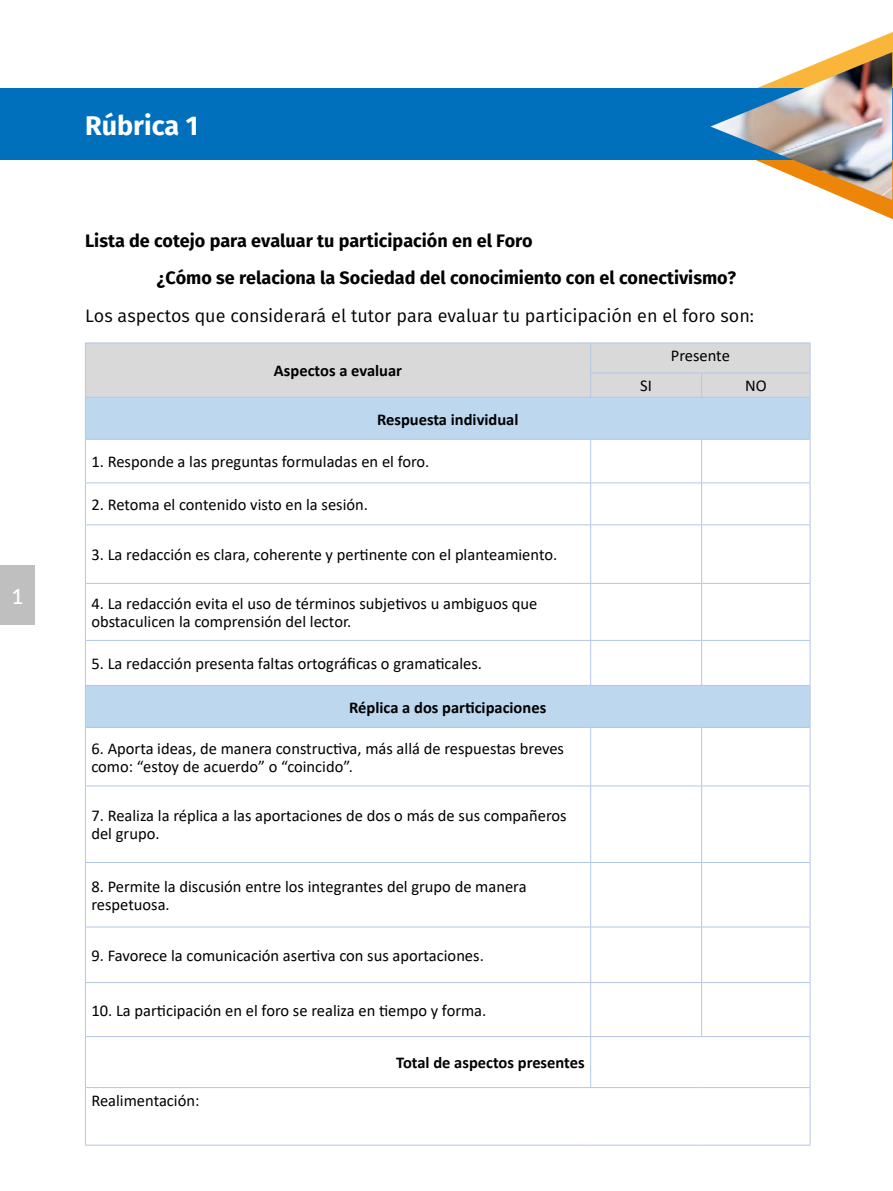
<style>
.page{position:relative;width:893px;height:1191px;background:#fff}
.page>*{position:absolute;margin:0;border:0;box-sizing:border-box;transform-origin:0 0}
.t1{font:700 27px "Fira Sans";color:#fff}
.t2{font:500 21px "Lato";color:#fff}
.t3{font:700 18px/37.5px "Fira Sans";color:#000}
.t4{font:18px "Fira Sans";color:#000}
.t5{font:16.5px/18.1px "Calibri";color:#000}
.t6{font:700 16.5px "Calibri";color:#000}
</style>
<div class="page">
<div style="left:0;top:566px;width:35px;height:59px;background:#c0bfbf"></div>
<svg style="left:844px;top:32px;width:49px;height:187px"></svg>
<div style="left:0;top:88px;width:893px;height:71px;background:#0070bd"></div>
<img style="left:710px;top:52px;width:182px;height:148px">
<svg style="left:86px;top:398px;width:724px;height:329px"></svg>
<hr style="left:85px;top:342px;width:506px;height:1px;background:#b4c6e7">
<hr style="left:591px;top:342px;width:111px;height:1px;background:#b4c6e7">
<hr style="left:702px;top:342px;width:108px;height:1px;background:#b4c6e7">
<div style="left:85px;top:343px;width:726px;height:54px;background:#d9d9d9"></div>
<hr style="left:85px;top:397px;width:506px;height:1px;background:#b4c6e7">
<hr style="left:85px;top:398px;width:1px;height:41px;background:#b4c6e7">
<hr style="left:591px;top:397px;width:111px;height:1px;background:#b4c6e7">
<hr style="left:702px;top:397px;width:108px;height:1px;background:#b4c6e7">
<hr style="left:810px;top:398px;width:1px;height:41px;background:#b4c6e7">
<hr style="left:85px;top:439px;width:506px;height:1px;background:#b4c6e7">
<hr style="left:85px;top:440px;width:1px;height:42px;background:#b4c6e7">
<hr style="left:591px;top:439px;width:111px;height:1px;background:#b4c6e7">
<hr style="left:590px;top:440px;width:1px;height:42px;background:#b4c6e7">
<hr style="left:702px;top:439px;width:108px;height:1px;background:#b4c6e7">
<hr style="left:701px;top:440px;width:1px;height:42px;background:#b4c6e7">
<hr style="left:810px;top:440px;width:1px;height:42px;background:#b4c6e7">
<hr style="left:85px;top:482px;width:506px;height:1px;background:#b4c6e7">
<hr style="left:85px;top:483px;width:1px;height:41px;background:#b4c6e7">
<hr style="left:591px;top:482px;width:111px;height:1px;background:#b4c6e7">
<hr style="left:590px;top:483px;width:1px;height:41px;background:#b4c6e7">
<hr style="left:702px;top:482px;width:108px;height:1px;background:#b4c6e7">
<hr style="left:701px;top:483px;width:1px;height:41px;background:#b4c6e7">
<hr style="left:810px;top:483px;width:1px;height:41px;background:#b4c6e7">
<hr style="left:85px;top:524px;width:506px;height:1px;background:#b4c6e7">
<hr style="left:85px;top:525px;width:1px;height:58px;background:#b4c6e7">
<hr style="left:591px;top:524px;width:111px;height:1px;background:#b4c6e7">
<hr style="left:590px;top:525px;width:1px;height:58px;background:#b4c6e7">
<hr style="left:702px;top:524px;width:108px;height:1px;background:#b4c6e7">
<hr style="left:701px;top:525px;width:1px;height:58px;background:#b4c6e7">
<hr style="left:810px;top:525px;width:1px;height:58px;background:#b4c6e7">
<hr style="left:85px;top:583px;width:506px;height:1px;background:#b4c6e7">
<hr style="left:85px;top:584px;width:1px;height:56px;background:#b4c6e7">
<hr style="left:591px;top:583px;width:111px;height:1px;background:#b4c6e7">
<hr style="left:590px;top:584px;width:1px;height:56px;background:#b4c6e7">
<hr style="left:702px;top:583px;width:108px;height:1px;background:#b4c6e7">
<hr style="left:701px;top:584px;width:1px;height:56px;background:#b4c6e7">
<hr style="left:810px;top:584px;width:1px;height:56px;background:#b4c6e7">
<hr style="left:85px;top:640px;width:506px;height:1px;background:#b4c6e7">
<hr style="left:85px;top:641px;width:1px;height:44px;background:#b4c6e7">
<hr style="left:591px;top:640px;width:111px;height:1px;background:#b4c6e7">
<hr style="left:590px;top:641px;width:1px;height:44px;background:#b4c6e7">
<hr style="left:702px;top:640px;width:108px;height:1px;background:#b4c6e7">
<hr style="left:701px;top:641px;width:1px;height:44px;background:#b4c6e7">
<hr style="left:810px;top:641px;width:1px;height:44px;background:#b4c6e7">
<hr style="left:85px;top:685px;width:506px;height:1px;background:#b4c6e7">
<hr style="left:85px;top:686px;width:1px;height:41px;background:#b4c6e7">
<hr style="left:591px;top:685px;width:111px;height:1px;background:#b4c6e7">
<hr style="left:702px;top:685px;width:108px;height:1px;background:#b4c6e7">
<hr style="left:810px;top:686px;width:1px;height:41px;background:#b4c6e7">
<hr style="left:85px;top:727px;width:506px;height:1px;background:#b4c6e7">
<hr style="left:85px;top:728px;width:1px;height:57px;background:#b4c6e7">
<hr style="left:591px;top:727px;width:111px;height:1px;background:#b4c6e7">
<hr style="left:590px;top:728px;width:1px;height:57px;background:#b4c6e7">
<hr style="left:702px;top:727px;width:108px;height:1px;background:#b4c6e7">
<hr style="left:701px;top:728px;width:1px;height:57px;background:#b4c6e7">
<hr style="left:810px;top:728px;width:1px;height:57px;background:#b4c6e7">
<hr style="left:85px;top:785px;width:506px;height:1px;background:#b4c6e7">
<hr style="left:85px;top:786px;width:1px;height:76px;background:#b4c6e7">
<hr style="left:591px;top:785px;width:111px;height:1px;background:#b4c6e7">
<hr style="left:590px;top:786px;width:1px;height:76px;background:#b4c6e7">
<hr style="left:702px;top:785px;width:108px;height:1px;background:#b4c6e7">
<hr style="left:701px;top:786px;width:1px;height:76px;background:#b4c6e7">
<hr style="left:810px;top:786px;width:1px;height:76px;background:#b4c6e7">
<hr style="left:85px;top:862px;width:506px;height:1px;background:#b4c6e7">
<hr style="left:85px;top:863px;width:1px;height:63px;background:#b4c6e7">
<hr style="left:591px;top:862px;width:111px;height:1px;background:#b4c6e7">
<hr style="left:590px;top:863px;width:1px;height:63px;background:#b4c6e7">
<hr style="left:702px;top:862px;width:108px;height:1px;background:#b4c6e7">
<hr style="left:701px;top:863px;width:1px;height:63px;background:#b4c6e7">
<hr style="left:810px;top:863px;width:1px;height:63px;background:#b4c6e7">
<hr style="left:85px;top:926px;width:506px;height:1px;background:#b4c6e7">
<hr style="left:85px;top:927px;width:1px;height:55px;background:#b4c6e7">
<hr style="left:591px;top:926px;width:111px;height:1px;background:#b4c6e7">
<hr style="left:590px;top:927px;width:1px;height:55px;background:#b4c6e7">
<hr style="left:702px;top:926px;width:108px;height:1px;background:#b4c6e7">
<hr style="left:701px;top:927px;width:1px;height:55px;background:#b4c6e7">
<hr style="left:810px;top:927px;width:1px;height:55px;background:#b4c6e7">
<hr style="left:85px;top:982px;width:506px;height:1px;background:#b4c6e7">
<hr style="left:85px;top:983px;width:1px;height:53px;background:#b4c6e7">
<hr style="left:591px;top:982px;width:111px;height:1px;background:#b4c6e7">
<hr style="left:590px;top:983px;width:1px;height:53px;background:#b4c6e7">
<hr style="left:702px;top:982px;width:108px;height:1px;background:#b4c6e7">
<hr style="left:701px;top:983px;width:1px;height:53px;background:#b4c6e7">
<hr style="left:810px;top:983px;width:1px;height:53px;background:#b4c6e7">
<hr style="left:85px;top:1036px;width:506px;height:1px;background:#b4c6e7">
<hr style="left:85px;top:1037px;width:1px;height:50px;background:#b4c6e7">
<hr style="left:591px;top:1036px;width:111px;height:1px;background:#b4c6e7">
<hr style="left:590px;top:1037px;width:1px;height:50px;background:#b4c6e7">
<hr style="left:702px;top:1036px;width:108px;height:1px;background:#b4c6e7">
<hr style="left:810px;top:1037px;width:1px;height:50px;background:#b4c6e7">
<hr style="left:85px;top:1087px;width:506px;height:1px;background:#b4c6e7">
<hr style="left:85px;top:1088px;width:1px;height:56px;background:#b4c6e7">
<hr style="left:591px;top:1087px;width:111px;height:1px;background:#b4c6e7">
<hr style="left:702px;top:1087px;width:108px;height:1px;background:#b4c6e7">
<hr style="left:810px;top:1088px;width:1px;height:56px;background:#b4c6e7">
<hr style="left:85px;top:1144px;width:506px;height:1px;background:#b4c6e7">
<hr style="left:591px;top:1144px;width:111px;height:1px;background:#b4c6e7">
<hr style="left:702px;top:1144px;width:108px;height:1px;background:#b4c6e7">
<p class="t2" style="left:11px;top:581px;width:14px">1</p>
<h1 class="t1" style="left:85px;top:103px;width:115px">Rúbrica 1</h1>
<p class="t3" style="left:157px;top:220px;width:581px;text-indent:-72px">Lista de cotejo para evaluar tu participación en el Foro<br>¿Cómo se relaciona la Sociedad del conocimiento con el conectivismo?</p>
<p class="t4" style="left:85px;top:302px;width:671px">Los aspectos que considerará el tutor para evaluar tu participación en el foro son:</p>
<p class="t6" style="left:274px;top:359px;width:130px">Aspectos a evaluar</p>
<p class="t5" style="left:671px;top:346px;width:61px">Presente</p>
<p class="t5" style="left:640px;top:376px;width:13px">SI</p>
<p class="t5" style="left:745px;top:376px;width:23px">NO</p>
<p class="t6" style="left:377px;top:407px;width:143px">Respuesta individual</p>
<p class="t5" style="left:91px;top:452px;width:340px">1. Responde a las preguntas formuladas en el foro.</p>
<p class="t5" style="left:91px;top:495px;width:278px">2. Retoma el contenido visto en la sesión.</p>
<p class="t5" style="left:91px;top:545px;width:467px">3. La redacción es clara, coherente y pertinente con el planteamiento.</p>
<p class="t5" style="left:91px;top:594px;width:448px">4. La redacción evita el uso de términos subjetivos u ambiguos que obstaculicen la comprensión del lector.</p>
<p class="t5" style="left:91px;top:654px;width:392px">5. La redacción presenta faltas ortográficas o gramaticales.</p>
<p class="t6" style="left:349px;top:695px;width:198px">Réplica a dos participaciones</p>
<p class="t5" style="left:91px;top:739px;width:474px">6. Aporta ideas, de manera constructiva, más allá de respuestas breves como: “estoy de acuerdo” o “coincido”.</p>
<p class="t5" style="left:91px;top:806px;width:477px">7. Realiza la réplica a las aportaciones de dos o más de sus compañeros del grupo.</p>
<p class="t5" style="left:91px;top:877px;width:437px">8. Permite la discusión entre los integrantes del grupo de manera respetuosa.</p>
<p class="t5" style="left:91px;top:946px;width:394px">9. Favorece la comunicación asertiva con sus aportaciones.</p>
<p class="t5" style="left:91px;top:1000px;width:396px">10. La participación en el foro se realiza en tiempo y forma.</p>
<p class="t6" style="left:396px;top:1051px;width:190px">Total de aspectos presentes</p>
<p class="t5" style="left:91px;top:1091px;width:110px">Realimentación:</p>
</div>
